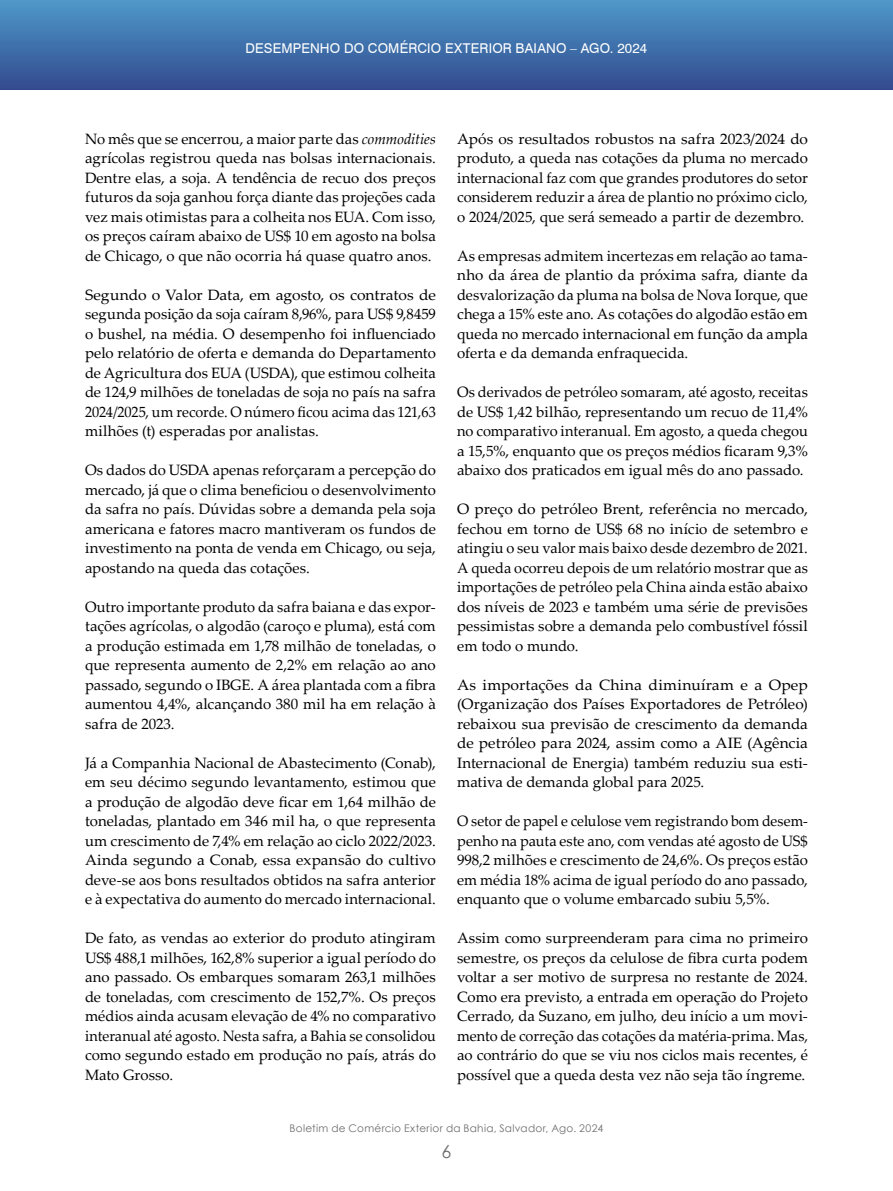
<style>
.page{position:relative;width:893px;height:1191px;background:#fff}
.page>*{position:absolute;margin:0;border:0;box-sizing:border-box;transform-origin:0 0}
.t1{font:18px "Century Gothic";color:#706f6f}
.t2{font:15px/19.5px "Palatino Linotype";color:#000;text-align:justify}
.t3{font:15px/19.5px "Palatino Linotype";color:#000;text-align:justify;scale:1.04 1}
.t4{font:15px/19.5px "Palatino Linotype";color:#000;text-align:justify;scale:1.05 1}
.t5{font:15px/19.5px "Palatino Linotype";color:#000;text-align:justify;scale:.95 1}
.t6{font:13.5px "Swiss 721 BT";letter-spacing:.015em;color:#fff}
.t7{font:10.5px "Century Gothic";letter-spacing:.03em;color:#706f6f}
.s1{font-style:italic}
</style>
<div class="page">
<div style="left:0;top:0;width:893px;height:90px;background:linear-gradient(to bottom,#4e99c9,#334b8f)"></div>
<svg style="left:892px;top:0;width:1px;height:90px"></svg>
<p class="t6" style="left:246px;top:38px;width:403px">DESEMPENHO DO COMÉRCIO EXTERIOR BAIANO – AGO. 2024</p>
<p class="t2" style="left:85px;top:128px;width:352px">No mês que se encerrou, a maior parte das <span class="s1">commodities </span>agrícolas registrou queda nas bolsas internacionais.<br>Dentre elas, a soja. A tendência de recuo dos preços futuros da soja ganhou força diante das projeções cada vez mais otimistas para a colheita nos EUA. Com isso, os preços caíram abaixo de US$ 10 em agosto na bolsa de Chicago, o que não ocorria há quase quatro anos.</p>
<p class="t3" style="left:85px;top:284px;width:339px">Segundo o Valor Data, em agosto, os contratos de segunda posição da soja caíram 8,96%, para US$ 9,8459 o bushel, na média. O desempenho foi influenciado pelo relatório de oferta e demanda do Departamento de Agricultura dos EUA (USDA), que estimou colheita de 124,9 milhões de toneladas de soja no país na safra 2024/2025, um recorde. O número ficou acima das 121,63 milhões (t) esperadas por analistas.</p>
<p class="t2" style="left:85px;top:460px;width:352px">Os dados do USDA apenas reforçaram a percepção do mercado, já que o clima beneficiou o desenvolvimento da safra no país. Dúvidas sobre a demanda pela soja americana e fatores macro mantiveram os fundos de investimento na ponta de venda em Chicago, ou seja, apostando na queda das cotações.</p>
<p class="t2" style="left:85px;top:596px;width:352px">Outro importante produto da safra baiana e das expor&shy;tações agrícolas, o algodão (caroço e pluma), está com a produção estimada em 1,78 milhão de toneladas, o que representa aumento de 2,2% em relação ao ano passado, segundo o IBGE. A área plantada com a fibra aumentou 4,4%, alcançando 380 mil ha em relação à safra de 2023.</p>
<p class="t2" style="left:85px;top:752px;width:352px">Já a Companhia Nacional de Abastecimento (Conab), em seu décimo segundo levantamento, estimou que a produção de algodão deve ficar em 1,64 milhão de toneladas, plantado em 346 mil ha, o que representa um crescimento de 7,4% em relação ao ciclo 2022/2023.<br>Ainda segundo a Conab, essa expansão do cultivo deve-se aos bons resultados obtidos na safra anterior e à expectativa do aumento do mercado internacional.</p>
<p class="t2" style="left:85px;top:928px;width:352px">De fato, as vendas ao exterior do produto atingiram US$ 488,1 milhões, 162,8% superior a igual período do ano passado. Os embarques somaram 263,1 milhões de toneladas, com crescimento de 152,7%. Os preços médios ainda acusam elevação de 4% no comparativo interanual até agosto. Nesta safra, a Bahia se consolidou como segundo estado em produção no país, atrás do Mato Grosso.</p>
<p class="t2" style="left:457px;top:128px;width:352px">Após os resultados robustos na safra 2023/2024 do produto, a queda nas cotações da pluma no mercado internacional faz com que grandes produtores do setor considerem reduzir a área de plantio no próximo ciclo, o 2024/2025, que será semeado a partir de dezembro.</p>
<p class="t2" style="left:457px;top:245px;width:352px">As empresas admitem incertezas em relação ao tama&shy;nho da área de plantio da próxima safra, diante da desvalorização da pluma na bolsa de Nova Iorque, que chega a 15% este ano. As cotações do algodão estão em queda no mercado internacional em função da ampla oferta e da demanda enfraquecida.</p>
<p class="t2" style="left:457px;top:382px;width:352px">Os derivados de petróleo somaram, até agosto, receitas de US$ 1,42 bilhão, representando um recuo de 11,4% no comparativo interanual. Em agosto, a queda chegou a 15,5%, enquanto que os preços médios ficaram 9,3% abaixo dos praticados em igual mês do ano passado.</p>
<p class="t3" style="left:457px;top:499px;width:339px">O preço do petróleo Brent, referência no mercado, fechou em torno de US$ 68 no início de setembro e atingiu o seu valor mais baixo desde dezembro de 2021.<br>A queda ocorreu depois de um relatório mostrar que as importações de petróleo pela China ainda estão abaixo dos níveis de 2023 e também uma série de previsões pessimistas sobre a demanda pelo combustível fóssil em todo o mundo.</p>
<p class="t4" style="left:457px;top:674px;width:336px">As importações da China diminuíram e a Opep (Organização dos Países Exportadores de Petróleo) rebaixou sua previsão de crescimento da demanda de petróleo para 2024, assim como a AIE (Agência Internacional de Energia) também reduziu sua esti&shy;mativa de demanda global para 2025.</p>
<p class="t5" style="left:457px;top:811px;width:371px">O setor de papel e celulose vem registrando bom desem&shy;penho na pauta este ano, com vendas até agosto de US$ 998,2 milhões e crescimento de 24,6%. Os preços estão em média 18% acima de igual período do ano passado, enquanto que o volume embarcado subiu 5,5%.</p>
<p class="t2" style="left:457px;top:928px;width:352px">Assim como surpreenderam para cima no primeiro semestre, os preços da celulose de fibra curta podem voltar a ser motivo de surpresa no restante de 2024.<br>Como era previsto, a entrada em operação do Projeto Cerrado, da Suzano, em julho, deu início a um movi&shy;mento de correção das cotações da matéria-prima. Mas, ao contrário do que se viu nos ciclos mais recentes, é possível que a queda desta vez não seja tão íngreme.</p>
<p class="t7" style="left:289px;top:1121px;width:315px">Boletim de Comércio Exterior da Bahia, Salvador, Ago. 2024</p>
<p class="t1" style="left:441px;top:1138px;width:11px">6</p>
</div>
